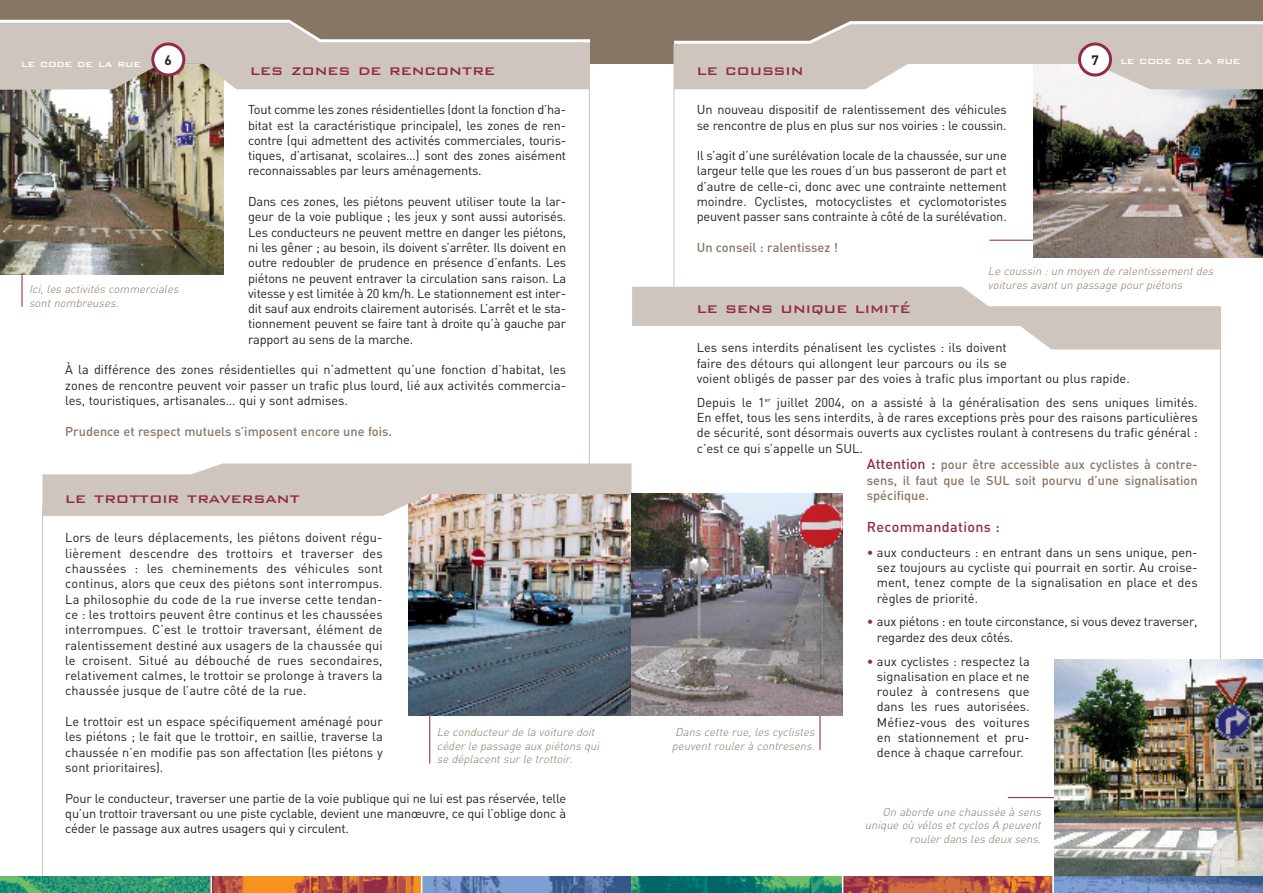
<style>
.page{position:relative;width:1263px;height:893px;background:#fff}
.page>*{position:absolute;margin:0;border:0;box-sizing:border-box;transform-origin:0 0}
.t1{font:500 18px "Bank Gothic BT";color:#922c46}
.t2{font:500 14.25px "DIN";letter-spacing:.025em;color:#922c46}
.t3{font:700 13.5px "DIN";color:#231f20}
.t4{font:12.75px/15.3px "DIN";letter-spacing:-.01em;color:#231f20;text-align:justify}
.t5{font:500 12.75px/15.6px "DIN";color:#887665;text-align:justify}
.t6{font:500 12px "Bank Gothic BT";color:#fff}
.t7{font:italic 300 11.25px/13.5px "DIN";color:#887665}
.s1{font-size:14.25px;color:#922c46}
.s2{color:#922c46}
</style>
<div class="page">
<hr style="left:989px;top:240px;width:60px;height:1px;background:#922c46">
<hr style="left:1220px;top:306px;width:1px;height:374px;background:#cec6be">
<hr style="left:42px;top:505px;width:1px;height:375px;background:#cec6be">
<hr style="left:1008px;top:797px;width:49px;height:1px;background:#922c46">
<hr style="left:429px;top:712px;width:1px;height:52px;background:#922c46">
<hr style="left:819px;top:712px;width:1px;height:38px;background:#922c46">
<img style="left:1054px;top:659px;width:209px;height:217px">
<img style="left:0;top:90px;width:223px;height:184px">
<img style="left:408px;top:516px;width:223px;height:200px">
<img style="left:1034px;top:89px;width:229px;height:169px">
<div style="left:0;top:0;width:1263px;height:64px;background:#887665"></div>
<svg style="left:43px;top:463px;width:588px;height:53px;background:#d1c8c0"></svg>
<svg style="left:632px;top:287px;width:588px;height:63px"></svg>
<hr style="left:673px;top:44px;width:1px;height:249px;background:#cec6be">
<hr style="left:589px;top:41px;width:1px;height:438px;background:#cec6be">
<svg style="left:673px;top:21px;width:590px;height:68px"></svg>
<hr style="left:21px;top:274px;width:2px;height:33px;background:#922c46">
<svg style="left:0;top:19px;width:591px;height:71px;background:#c4bab1"></svg>
<img style="left:631px;top:494px;width:211px;height:222px">
<img style="left:0;top:876px;width:210px;height:17px">
<svg style="left:212px;top:876px;width:209px;height:17px;background:#c86336"></svg>
<svg style="left:422px;top:876px;width:209px;height:17px;background:#6182b5"></svg>
<svg style="left:210px;top:876px;width:2px;height:17px"></svg>
<svg style="left:631px;top:876px;width:211px;height:17px;background:#19826c"></svg>
<svg style="left:843px;top:876px;width:209px;height:17px;background:#bd583f"></svg>
<svg style="left:1054px;top:876px;width:209px;height:17px;background:#6887b9"></svg>
<svg style="left:1052px;top:876px;width:2px;height:17px"></svg>
<p class="t3" style="left:165px;top:55px;width:9px">6</p>
<p class="t6" style="left:21px;top:56px;width:121px">le code de la rue</p>
<h1 class="t1" style="left:250px;top:58px;width:246px">les zones de rencontre</h1>
<p class="t4" style="left:248px;top:104px;width:320px">Tout comme les zones résidentielles (dont la fonction d’ha&shy;bitat est la caractéristique principale), les zones de ren&shy;contre (qui admettent des activités commerciales, touris&shy;tiques, d’artisanat, scolaires…) sont des zones aisément reconnaissables par leurs aménagements.</p>
<p class="t4" style="left:248px;top:195px;width:320px">Dans ces zones, les piétons peuvent utiliser toute la lar&shy;geur de la voie publique ; les jeux y sont aussi autorisés.<br>Les conducteurs ne peuvent mettre en danger les piétons, ni les gêner ; au besoin, ils doivent s’arrêter. Ils doivent en outre redoubler de prudence en présence d’enfants. Les piétons ne peuvent entraver la circulation sans raison. La vitesse y est limitée à 20 km/h. Le stationnement est inter&shy;dit sauf aux endroits clairement autorisés. L’arrêt et le sta&shy;tionnement peuvent se faire tant à droite qu’à gauche par rapport au sens de la marche.</p>
<p class="t4" style="left:65px;top:364px;width:502px">À la différence des zones résidentielles qui n’admettent qu’une fonction d’habitat, les zones de rencontre peuvent voir passer un trafic plus lourd, lié aux activités commercia&shy;les, touristiques, artisanales… qui y sont admises.</p>
<p class="t5" style="left:65px;top:425px;width:328px">Prudence et respect mutuels s’imposent encore une fois.</p>
<p class="t7" style="left:29px;top:284px;width:153px">Ici, les activités commerciales sont nombreuses.</p>
<h1 class="t1" style="left:65px;top:487px;width:236px">le trottoir traversant</h1>
<p class="t4" style="left:65px;top:532px;width:319px">Lors de leurs déplacements, les piétons doivent régu&shy;lièrement descendre des trottoirs et traverser des chaussées : les cheminements des véhicules sont continus, alors que ceux des piétons sont interrompus.<br>La philosophie du code de la rue inverse cette tendan&shy;ce : les trottoirs peuvent être continus et les chaussées interrompues. C’est le trottoir traversant, élément de ralentissement destiné aux usagers de la chaussée qui le croisent. Situé au débouché de rues secondaires, relativement calmes, le trottoir se prolonge à travers la chaussée jusque de l’autre côté de la rue.</p>
<p class="t4" style="left:65px;top:715px;width:319px">Le trottoir est un espace spécifiquement aménagé pour les piétons ; le fait que le trottoir, en saillie, traverse la chaussée n’en modifie pas son affectation (les piétons y sont prioritaires).</p>
<p class="t4" style="left:65px;top:792px;width:502px">Pour le conducteur, traverser une partie de la voie publique qui ne lui est pas réservée, telle qu’un trottoir traversant ou une piste cyclable, devient une manœuvre, ce qui l’oblige donc à céder le passage aux autres usagers qui y circulent.</p>
<p class="t7" style="left:437px;top:727px;width:166px">Le conducteur de la voiture doit céder le passage aux piétons qui se déplacent sur le trottoir.</p>
<h1 class="t1" style="left:697px;top:58px;width:108px">le coussin</h1>
<p class="t4" style="left:697px;top:104px;width:311px">Un nouveau dispositif de ralentissement des véhicules se rencontre de plus en plus sur nos voiries : le coussin.</p>
<p class="t4" style="left:697px;top:149px;width:311px">Il s’agit d’une surélévation locale de la chaussée, sur une largeur telle que les roues d’un bus passeront de part et d’autre de celle-ci, donc avec une contrainte nettement moindre. Cyclistes, motocyclistes et cyclomotoristes peuvent passer sans contrainte à côté de la surélévation.</p>
<p class="t5" style="left:697px;top:241px;width:143px">Un conseil : ralentissez !</p>
<p class="t3" style="left:1091px;top:55px;width:9px">7</p>
<p class="t6" style="left:1120px;top:53px;width:121px">le code de la rue</p>
<p class="t7" style="left:988px;top:266px;width:229px">Le coussin : un moyen de ralentissement des voitures avant un passage pour piétons</p>
<h1 class="t1" style="left:697px;top:296px;width:215px">le sens unique limité</h1>
<p class="t4" style="left:697px;top:342px;width:435px;text-align:left">Les sens interdits pénalisent les cyclistes : ils doivent<br>faire des détours qui allongent leur parcours ou ils se<br>voient obligés de passer par des voies à trafic plus important ou plus rapide.</p>
<p class="t4" style="left:697px;top:396px;width:502px">Depuis le 1<sup>er</sup> juillet 2004, on a assisté à la généralisation des sens uniques limités.<br>En effet, tous les sens interdits, à de rares exceptions près pour des raisons particulières de sécurité, sont désormais ouverts aux cyclistes roulant à contresens du trafic général : c’est ce qui s’appelle un SUL.</p>
<p class="t5" style="left:867px;top:458px;width:332px"><span class="s1">Attention :</span> pour être accessible aux cyclistes à contre&shy;sens, il faut que le SUL soit pourvu d’une signalisation spécifique.</p>
<p class="t2" style="left:867px;top:522px;width:135px">Recommandations :</p>
<p class="t4" style="left:877px;top:546px;width:322px;text-indent:-10px"><span class="s2">•</span> aux conducteurs : en entrant dans un sens unique, pen&shy;sez toujours au cycliste qui pourrait en sortir. Au croise&shy;ment, tenez compte de la signalisation en place et des règles de priorité.</p>
<p class="t4" style="left:877px;top:616px;width:322px;text-indent:-10px"><span class="s2">•</span> aux piétons : en toute circonstance, si vous devez traverser, regardez des deux côtés.</p>
<p class="t4" style="left:877px;top:655px;width:154px;text-indent:-10px"><span class="s2">•</span> aux cyclistes : respectez la signalisation en place et ne roulez à contresens que dans les rues autorisées.<br>Méfiez-vous des voitures en stationnement et pru&shy;dence à chaque carrefour.</p>
<p class="t7" style="left:672px;top:727px;width:147px;text-align:center">Dans cette rue, les cyclistes peuvent rouler à contresens.</p>
<p class="t7" style="left:865px;top:806px;width:180px;text-align:right">On aborde une chaussée à sens unique où vélos et cyclos A peuvent rouler dans les deux sens.</p>
</div>
